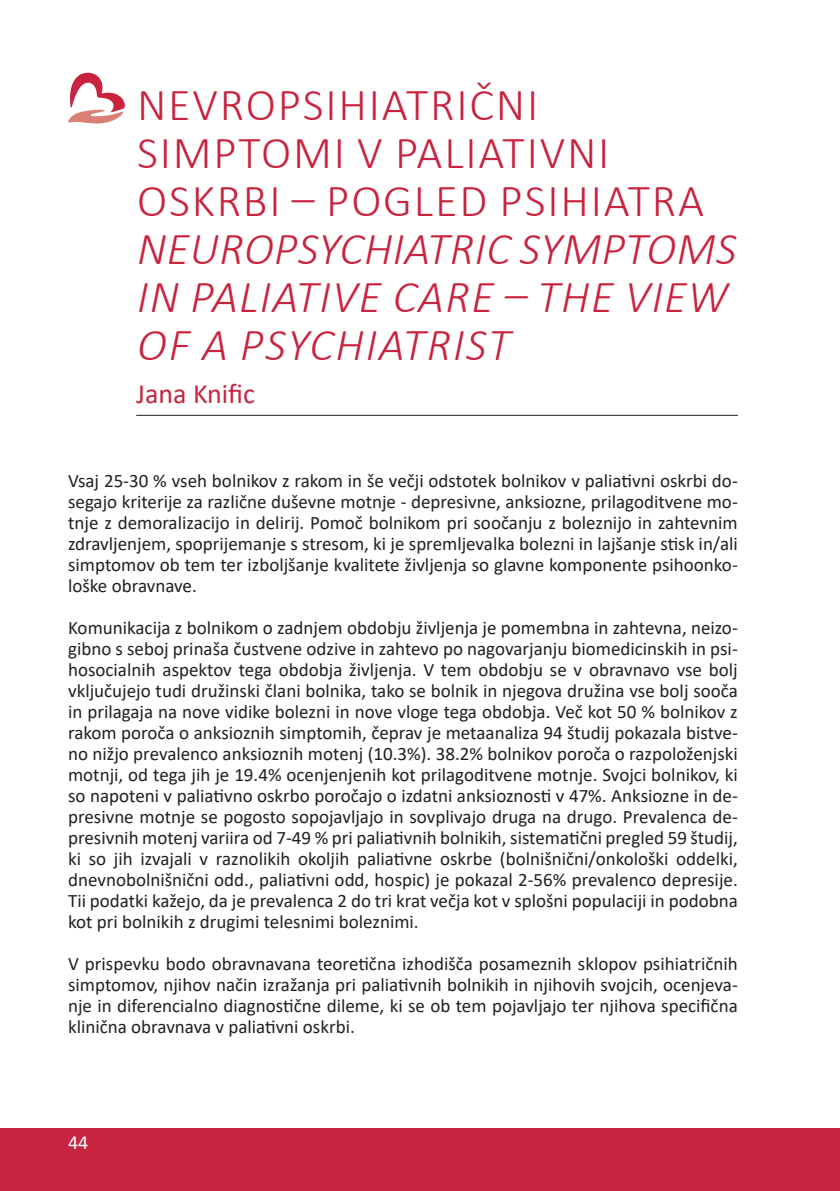
<style>
.page{position:relative;width:840px;height:1191px;background:#fff}
.page>*{position:absolute;margin:0;border:0;box-sizing:border-box;transform-origin:0 0}
.t1{font:italic 300 46px/48px "Calibri";letter-spacing:.015em;color:#c8233f}
.t2{font:300 46px/48px "Calibri";letter-spacing:.04em;color:#c8233f}
.t3{font:28px "Calibri";color:#c8233f}
.t4{font:20px "Calibri";color:#fff}
.t5{font:19px/21px "Calibri";color:#231f20;text-align:justify}
</style>
<div class="page">
<div style="left:0;top:1128px;width:839px;height:63px;background:#c8233f"></div>
<hr style="left:136px;top:415px;width:601px;height:1px;background:#231f20">
<svg style="left:68px;top:72px;width:57px;height:52px"></svg>
<h1 class="t2" style="left:137px;top:80px;width:568px">NEVROPSIHIATRIČNI<br>SIMPTOMI V PALIATIVNI<br>OSKRBI – POGLED PSIHIATRA</h1>
<h1 class="t1" style="left:137px;top:224px;width:600px">NEUROPSYCHIATRIC SYMPTOMS<br>IN PALIATIVE CARE – THE VIEW<br>OF A PSYCHIATRIST</h1>
<h2 class="t3" style="left:136px;top:374px;width:120px">Jana Knific</h2>
<p class="t5" style="left:68px;top:470px;width:670px">Vsaj 25-30 % vseh bolnikov z rakom in še večji odstotek bolnikov v paliativni oskrbi do&shy;segajo kriterije za različne duševne motnje - depresivne, anksiozne, prilagoditvene mo&shy;tnje z demoralizacijo in delirij. Pomoč bolnikom pri soočanju z boleznijo in zahtevnim zdravljenjem, spoprijemanje s stresom, ki je spremljevalka bolezni in lajšanje stisk in/ali simptomov ob tem ter izboljšanje kvalitete življenja so glavne komponente psihoonko&shy;loške obravnave.</p>
<p class="t5" style="left:68px;top:617px;width:670px">Komunikacija z bolnikom o zadnjem obdobju življenja je pomembna in zahtevna, neizo&shy;gibno s seboj prinaša čustvene odzive in zahtevo po nagovarjanju biomedicinskih in psi&shy;hosocialnih aspektov tega obdobja življenja. V tem obdobju se v obravnavo vse bolj vključujejo tudi družinski člani bolnika, tako se bolnik in njegova družina vse bolj sooča in prilagaja na nove vidike bolezni in nove vloge tega obdobja. Več kot 50 % bolnikov z rakom poroča o anksioznih simptomih, čeprav je metaanaliza 94 študij pokazala bistve&shy;no nižjo prevalenco anksioznih motenj (10.3%). 38.2% bolnikov poroča o razpoloženjski motnji, od tega jih je 19.4% ocenjenjenih kot prilagoditvene motnje. Svojci bolnikov, ki so napoteni v paliativno oskrbo poročajo o izdatni anksioznosti v 47%. Anksiozne in de&shy;presivne motnje se pogosto sopojavljajo in sovplivajo druga na drugo. Prevalenca de&shy;presivnih motenj variira od 7-49 % pri paliativnih bolnikih, sistematični pregled 59 študij, ki so jih izvajali v raznolikih okoljih paliativne oskrbe (bolnišnični/onkološki oddelki, dnevnobolnišnični odd., paliativni odd, hospic) je pokazal 2-56% prevalenco depresije.<br>Tii podatki kažejo, da je prevalenca 2 do tri krat večja kot v splošni populaciji in podobna kot pri bolnikih z drugimi telesnimi boleznimi.</p>
<p class="t5" style="left:68px;top:953px;width:670px">V prispevku bodo obravnavana teoretična izhodišča posameznih sklopov psihiatričnih simptomov, njihov način izražanja pri paliativnih bolnikih in njihovih svojcih, ocenjeva&shy;nje in diferencialno diagnostične dileme, ki se ob tem pojavljajo ter njihova specifična klinična obravnava v paliativni oskrbi.</p>
<p class="t4" style="left:68px;top:1128px;width:22px">44</p>
</div>
